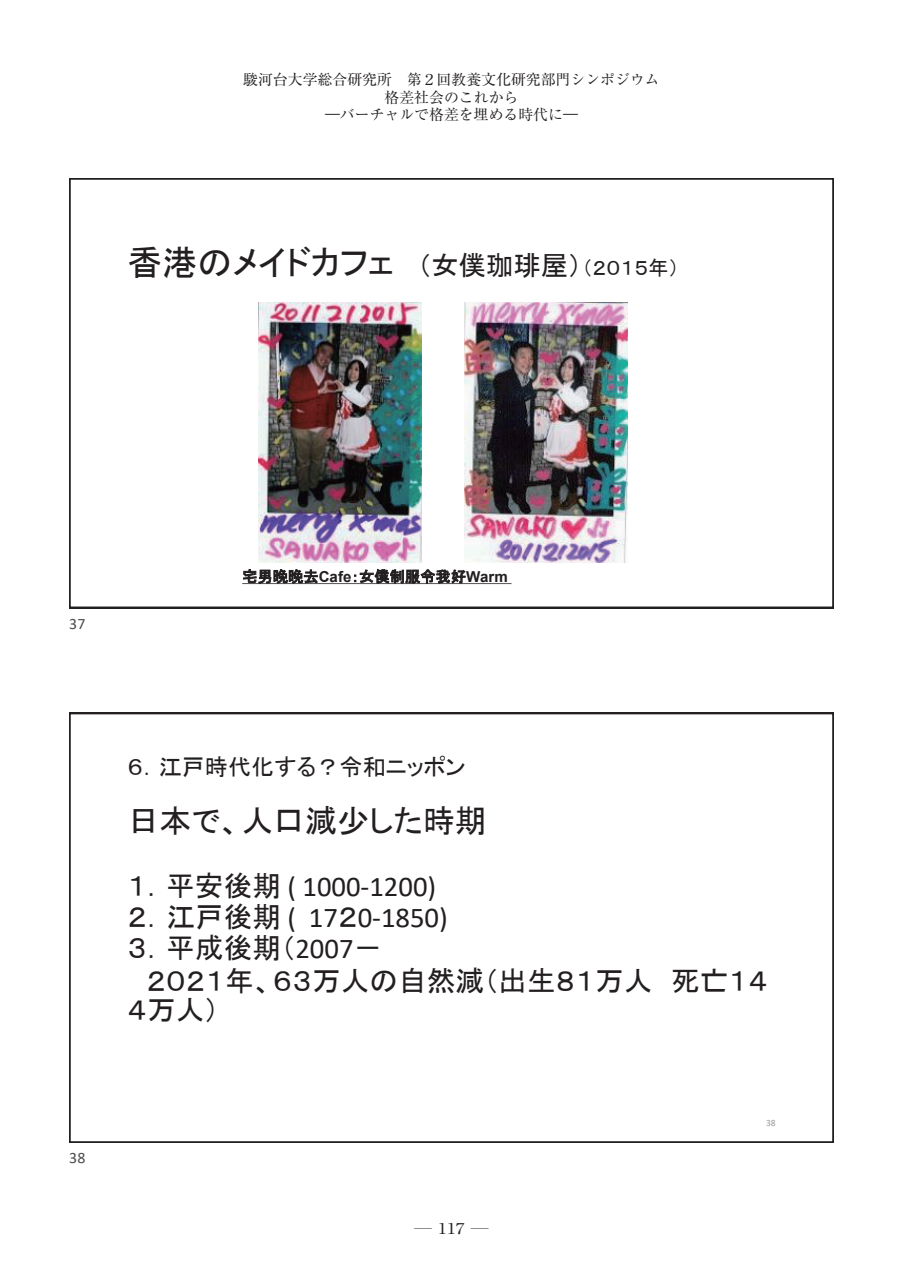
<style>
.page{position:relative;width:903px;height:1275px;background:#fff}
.page>*{position:absolute;margin:0;border:0;box-sizing:border-box;transform-origin:0 0}
.t1{font:35px "MS P Gothic";color:#231f20}
.t2{font:31.85px "MS P Gothic";color:#231f20}
.t3{font:28.7px/33.2px "MS P Gothic";color:#231f20}
.t4{font:28.7px/31px "Calibri";color:#231f20}
.t5{font:23.1px "MS P Gothic";color:#231f20}
.t6{font:15.92px "Calibri";color:#4b4c4d}
.t7{font:15.05px "MS P Gothic";letter-spacing:.01em;color:#231f20}
.t8{font:14.88px/17.5px "Ryumin Pro";color:#231f20;text-align:center}
.t9{font:14.88px "Ryumin Pro";color:#231f20;scale:1.2 1}
.t10{font:9.62px "Calibri";color:#9b9ca0}
.s1{font-size:27.3px}
.s2{font-size:20.47px}
.s3{font-family:"Arial";font-weight:700}
.s4{font-family:"MS P Gothic"}
.s5{font-family:"Calibri"}
.s6{font-family:"Koz Min Pr 6 N";font-weight:500}
</style>
<div class="page">
<img style="left:69px;top:178px;width:765px;height:430px">
<svg style="left:69px;top:713px;width:765px;height:430px"></svg>
<p class="t8" style="left:243px;top:70px;width:418px">駿河台大学総合研究所　第２回教養文化研究部門シンポジウム格差社会のこれから<br>―バーチャルで格差を埋める時代に―</p>
<h1 class="t1" style="left:128px;top:244px;width:553px">香港のメイドカフェ <span class="s1">（女僕珈琲屋）</span><span class="s2">（２０１５年）</span></h1>
<p class="t6" style="left:69px;top:612px;width:18px">37</p>
<p class="t7" style="left:242px;top:569px;width:267px">宅男晚晚去<span class="s3">Cafe</span>：女僕制服令我好<span class="s3">Warm</span></p>
<p class="t6" style="left:69px;top:1147px;width:18px">38</p>
<h3 class="t5" style="left:128px;top:755px;width:340px">６．江戸時代化する？令和ニッポン</h3>
<h2 class="t2" style="left:128px;top:805px;width:361px">日本で、人口減少した時期</h2>
<h3 class="t4" style="left:128px;top:870px;width:322px"><span class="s4">１．平安後期</span> ( 1000-1200)<br><span class="s4">２．江戸後期</span> ( 17<span class="s4">２</span>0-1850)</h3>
<h3 class="t3" style="left:146px;top:931px;width:623px;text-indent:-19px">３．平成後期（<span class="s5">2007</span>－<br>２０２１年、６３万人の自然減（出生８１万人 死亡１４</h3>
<h3 class="t3" style="left:128px;top:993px;width:93px">４万人）</h3>
<p class="t9" style="left:414px;top:1217px;width:63px"><span class="s6">―</span> 117 <span class="s6">―</span></p>
<p class="t10" style="left:766px;top:1116px;width:11px">38</p>
</div>
